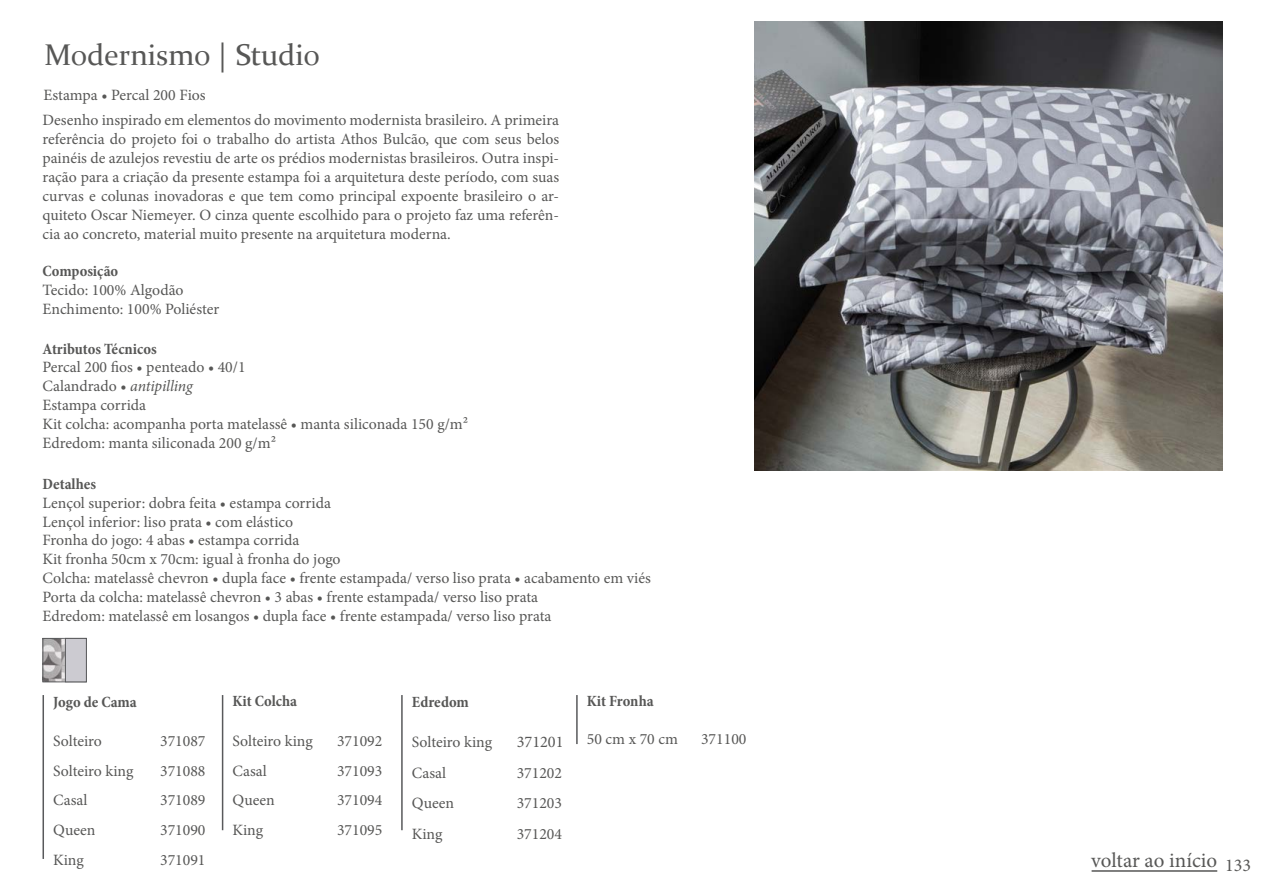
<style>
.page{position:relative;width:1263px;height:893px;background:#fff}
.page>*{position:absolute;margin:0;border:0;box-sizing:border-box;transform-origin:0 0}
.t1{font:30px "Constantia";color:#575756}
.t2{font:21px "Minion Pro";color:#575756}
.t3{font:18px "Minion Pro";color:#575756}
.t4{font:16.35px "Minion Pro";color:#575756}
.t5{font:15.75px/18.9px "Minion Pro";color:#575756}
.t6{font:700 condensed 15.75px "Minion Pro";color:#575756}
.s1{font-style:italic}
</style>
<div class="page">
<img style="left:755px;top:21px;width:467px;height:449px">
<hr style="left:222px;top:695px;width:1px;height:135px;background:#58595b">
<hr style="left:401px;top:695px;width:2px;height:135px;background:#58595b">
<hr style="left:43px;top:695px;width:1px;height:164px;background:#58595b">
<hr style="left:576px;top:695px;width:2px;height:49px;background:#58595b">
<img style="left:45px;top:640px;width:10px;height:40px">
<div style="left:43px;top:638px;width:44px;height:44px;border:1px solid #58595b"></div>
<div style="left:55px;top:628px;width:42px;height:64px;background:#fff;opacity:.75"></div>
<div style="left:65px;top:638px;width:22px;height:44px;background:#cccbd1;border:1px solid #58595b"></div>
<hr style="left:1091px;top:870px;width:126px;height:2px;background:#575756">
<h1 class="t1" style="left:45px;top:34px;width:277px">Modernismo | Studio</h1>
<p class="t5" style="left:43px;top:83px;width:518px;line-height:24.9px">Estampa • Percal 200 Fios<br>Desenho inspirado em elementos do movimento modernista brasileiro. A primeira</p>
<p class="t5" style="left:43px;top:130px;width:518px;text-align:justify">referência do projeto foi o trabalho do artista Athos Bulcão, que com seus belos painéis de azulejos revestiu de arte os prédios modernistas brasileiros. Outra inspi&shy;ração para a criação da presente estampa foi a arquitetura deste período, com suas curvas e colunas inovadoras e que tem como principal expoente brasileiro o ar&shy;quiteto Oscar Niemeyer. O cinza quente escolhido para o projeto faz uma referên&shy;cia ao concreto, material muito presente na arquitetura moderna.</p>
<p class="t6" style="left:43px;top:260px;width:77px">Composição</p>
<p class="t5" style="left:43px;top:281px;width:178px">Tecido: 100% Algodão<br>Enchimento: 100% Poliéster</p>
<p class="t6" style="left:43px;top:338px;width:116px">Atributos Técnicos</p>
<p class="t5" style="left:43px;top:358px;width:427px">Percal 200 fios • penteado • 40/1<br>Calandrado • <span class="s1">antipilling<br></span>Estampa corrida<br>Kit colcha: acompanha porta matelassê • manta siliconada 150 g/m²<br>Edredom: manta siliconada 200 g/m²</p>
<p class="t6" style="left:43px;top:473px;width:55px">Detalhes</p>
<p class="t5" style="left:43px;top:493px;width:610px">Lençol superior: dobra feita • estampa corrida<br>Lençol inferior: liso prata • com elástico<br>Fronha do jogo: 4 abas • estampa corrida<br>Kit fronha 50cm x 70cm: igual à fronha do jogo<br>Colcha: matelassê chevron • dupla face • frente estampada/ verso liso prata • acabamento em viés Porta da colcha: matelassê chevron • 3 abas • frente estampada/ verso liso prata<br>Edredom: matelassê em losangos • dupla face • frente estampada/ verso liso prata</p>
<p class="t6" style="left:233px;top:691px;width:66px">Kit Colcha</p>
<p class="t6" style="left:587px;top:691px;width:68px">Kit Fronha</p>
<p class="t6" style="left:412px;top:691px;width:58px">Edredom</p>
<p class="t6" style="left:53px;top:691px;width:85px">Jogo de Cama</p>
<p class="t5" style="left:53px;top:731px;width:50px">Solteiro</p>
<p class="t5" style="left:160px;top:731px;width:47px">371087</p>
<p class="t5" style="left:587px;top:730px;width:93px">50 cm x 70 cm</p>
<p class="t5" style="left:701px;top:730px;width:47px">371100</p>
<p class="t5" style="left:233px;top:731px;width:82px">Solteiro king</p>
<p class="t5" style="left:337px;top:731px;width:47px">371092</p>
<p class="t5" style="left:233px;top:761px;width:36px">Casal</p>
<p class="t5" style="left:337px;top:785px;width:47px;line-height:29.8px">371094<br>371095</p>
<p class="t5" style="left:412px;top:732px;width:82px">Solteiro king</p>
<p class="t4" style="left:517px;top:731px;width:48px">371201</p>
<p class="t5" style="left:412px;top:763px;width:36px">Casal</p>
<p class="t5" style="left:517px;top:788px;width:47px;line-height:30.8px">371203<br>371204</p>
<p class="t5" style="left:53px;top:761px;width:82px">Solteiro king</p>
<p class="t5" style="left:160px;top:761px;width:47px">371088</p>
<p class="t5" style="left:53px;top:791px;width:36px">Casal</p>
<p class="t5" style="left:160px;top:815px;width:47px;line-height:29.8px">371090<br>371091</p>
<p class="t5" style="left:337px;top:761px;width:47px">371093</p>
<p class="t5" style="left:517px;top:763px;width:47px">371202</p>
<p class="t5" style="left:233px;top:785px;width:44px;line-height:29.8px">Queen<br>King</p>
<p class="t5" style="left:160px;top:791px;width:47px">371089</p>
<p class="t5" style="left:412px;top:788px;width:44px;line-height:30.8px">Queen<br>King</p>
<p class="t5" style="left:53px;top:815px;width:44px;line-height:29.8px">Queen<br>King</p>
<h2 class="t2" style="left:1091px;top:846px;width:127px">voltar ao início</h2>
<p class="t3" style="left:1225px;top:853px;width:27px">133</p>
</div>
